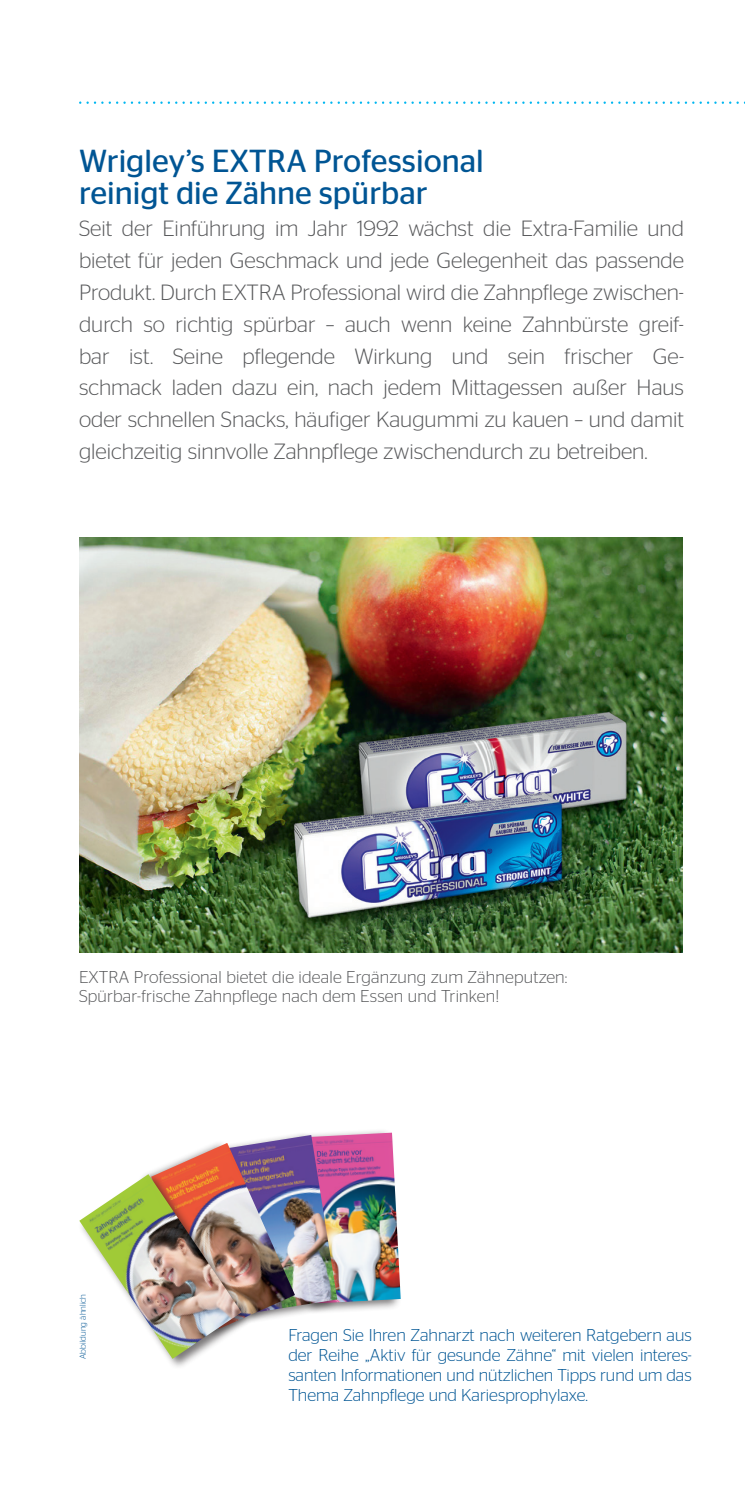
<style>
.page{position:relative;width:745px;height:1489px;background:#fff}
.page>*{position:absolute;margin:0;border:0;box-sizing:border-box;transform-origin:0 0}
.t1{font:31.75px/31.8px "Stag Sans";color:#005594}
.t2{font:300 22px/31.8px "Stag Sans";color:#57585a;text-align:justify}
.t3{font:300 17.25px/20px "Stag Sans";color:#005594;text-align:justify}
.t4{font:300 17.25px/18.2px "Stag Sans";letter-spacing:.01em;color:#57585a}
.t5{font:300 8.5px "Stag Sans";color:#005594}
</style>
<div class="page">
<img style="left:79px;top:538px;width:602px;height:414px">
<div style="left:295px;top:1128px;width:107px;height:185px;background:#231f20;opacity:.6"></div>
<img style="left:338px;top:1132px;width:62px;height:171px">
<div style="left:216px;top:1131px;width:122px;height:191px;background:#fff"></div>
<img style="left:272px;top:1134px;width:65px;height:178px">
<div style="left:138px;top:1139px;width:157px;height:199px;background:#231f20;opacity:.6"></div>
<img style="left:151px;top:1142px;width:144px;height:186px">
<div style="left:77px;top:1172px;width:176px;height:198px;background:#231f20;opacity:.6"></div>
<img style="left:79px;top:1174px;width:162px;height:184px">
<svg style="left:88px;top:101px;width:657px;height:3px"></svg>
<h1 class="t1" style="left:79px;top:145px;width:406px">Wrigley’s EXTRA Professional reinigt die Zähne spürbar</h1>
<p class="t2" style="left:79px;top:212px;width:606px">Seit der Einführung im Jahr 1992 wächst die Extra-Familie und bietet für jeden Geschmack und jede Gelegenheit das passende Produkt. Durch EXTRA Professional wird die Zahnpflege zwischen&shy;durch so richtig spürbar – auch wenn keine Zahnbürste greif&shy;bar ist. Seine pflegende Wirkung und sein frischer Ge&shy;schmack laden dazu ein, nach jedem Mittagessen außer Haus oder schnellen Snacks, häufiger Kaugummi zu kauen – und damit gleichzeitig sinnvolle Zahnpflege zwischendurch zu betreiben.</p>
<p class="t4" style="left:79px;top:967px;width:489px">EXTRA Professional bietet die ideale Ergänzung zum Zähneputzen:<br>Spürbar-frische Zahnpflege nach dem Essen und Trinken!</p>
<p class="t5" style="left:78px;top:1358px;width:67px;rotate:-90deg">Abbildung ähnlich</p>
<p class="t3" style="left:288px;top:1324px;width:404px">Fragen Sie Ihren Zahnarzt nach weiteren Ratgebern aus der Reihe „Aktiv für gesunde Zähne“ mit vielen interes&shy;santen Informationen und nützlichen Tipps rund um das Thema Zahnpflege und Kariesprophylaxe.</p>
</div>
